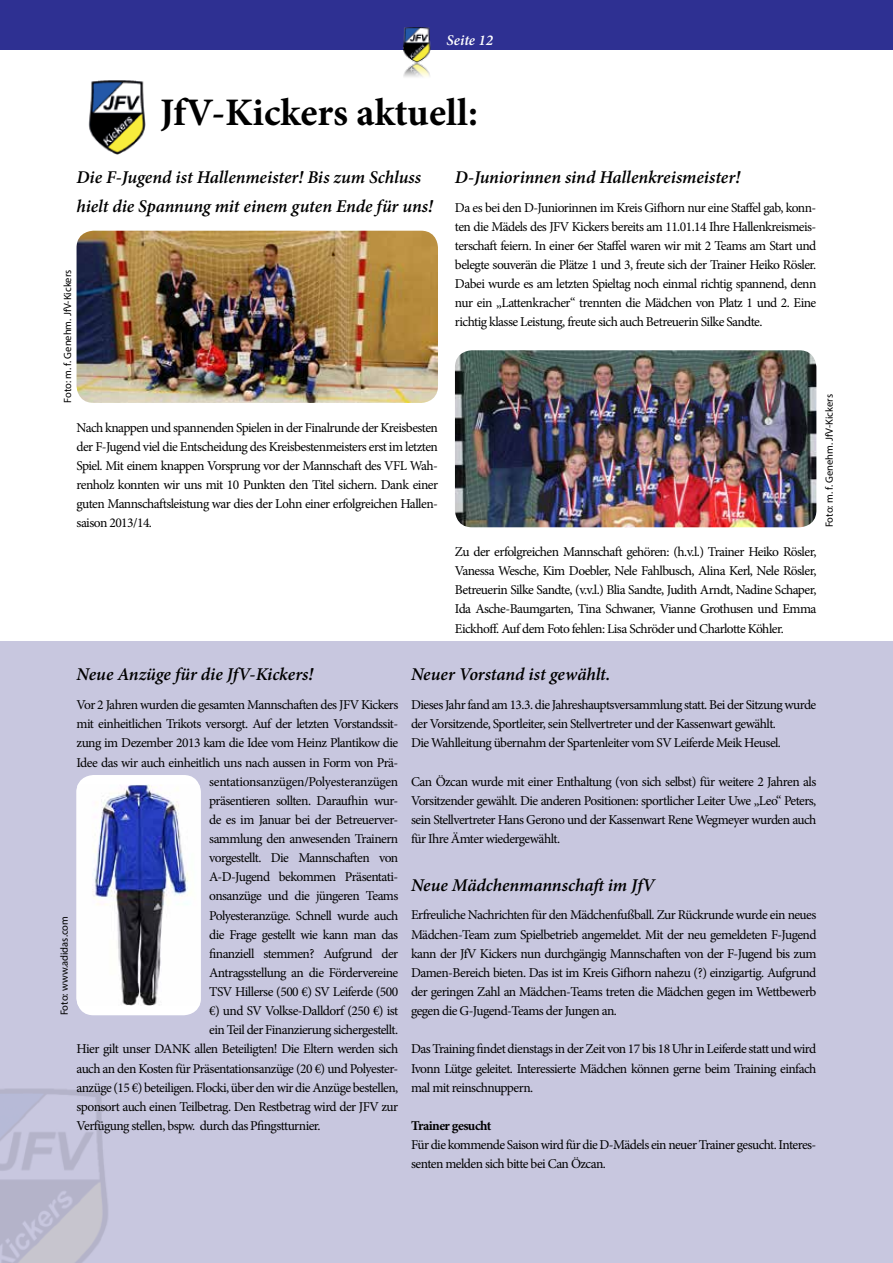
<style>
.page{position:relative;width:893px;height:1263px;background:#fff}
.page>*{position:absolute;margin:0;border:0;box-sizing:border-box;transform-origin:0 0}
.t1{font:700 39px "Minion Pro";color:#000}
.t2{font:italic 600 18px "Minion Pro";letter-spacing:-.005em;color:#000}
.t3{font:italic 600 15px "Minion Pro";color:#fff}
.t4{font:13.5px/19.2px "Minion Pro";letter-spacing:-.04em;color:#000;text-align:justify}
.t5{font:13.5px "Minion Pro";letter-spacing:-.02em;color:#000}
.t6{font:700 13.5px "Minion Pro";letter-spacing:-.04em;color:#000}
.t7{font:10.5px "Myriad Pro";color:#000}
.s1{font-weight:600;font-style:italic;font-size:18px}
</style>
<div class="page">
<div style="left:0;top:641px;width:893px;height:622px;background:#c8c7df"></div>
<img style="left:0;top:1089px;width:108px;height:174px">
<div style="left:0;top:0;width:893px;height:49px;background:#2e3092"></div>
<img style="left:402px;top:27px;width:30px;height:50px">
<img style="left:77px;top:231px;width:361px;height:172px">
<img style="left:455px;top:350px;width:361px;height:177px">
<img style="left:88px;top:80px;width:58px;height:74px">
<div style="left:77px;top:775px;width:124px;height:240px;background:#fff;border-radius:17px"></div>
<img style="left:77px;top:784px;width:124px;height:222px">
<p class="t3" style="left:447px;top:30px;width:48px">Seite 12</p>
<h1 class="t1" style="left:160px;top:85px;width:319px">JfV-Kickers aktuell:</h1>
<h2 class="t2" style="left:455px;top:164px;width:287px">D-Juniorinnen sind Hallenkreismeister!</h2>
<h2 class="t2" style="left:77px;top:164px;width:346px">Die F-Jugend ist Hallenmeister! Bis zum Schluss</h2>
<p class="t4" style="left:455px;top:198px;width:363px;text-indent:-378px"><span class="s1">hielt die Spannung mit einem guten Ende für uns!</span> Da es bei den D-Juniorinnen im Kreis Gifhorn nur eine Staffel gab, konn&shy;ten die Mädels des JFV Kickers bereits am 11.01.14 Ihre Hallenkreismeis&shy;terschaft feiern. In einer 6er Staffel waren wir mit 2 Teams am Start und belegte souverän die Plätze 1 und 3, freute sich der Trainer Heiko Rösler.<br>Dabei wurde es am letzten Spieltag noch einmal richtig spannend, denn nur ein „Lattenkracher“ trennten die Mädchen von Platz 1 und 2. Eine richtig klasse Leistung, freute sich auch Betreuerin Silke Sandte.</p>
<p class="t7" style="left:61px;top:403px;width:135px;rotate:-90deg">Foto: m. f. Genehm. JfV-Kickers</p>
<p class="t4" style="left:77px;top:418px;width:363px">Nach knappen und spannenden Spielen in der Finalrunde der Kreisbesten der F-Jugend viel die Entscheidung des Kreisbestenmeisters erst im letzten Spiel. Mit einem knappen Vorsprung vor der Mannschaft des VFL Wah&shy;renholz konnten wir uns mit 10 Punkten den Titel sichern. Dank einer guten Mannschaftsleistung war dies der Lohn einer erfolgreichen Hallen&shy;saison 2013/14.</p>
<p class="t7" style="left:58px;top:1015px;width:101px;rotate:-90deg">Foto: www.adidas.com</p>
<h2 class="t2" style="left:77px;top:662px;width:238px">Neue Anzüge für die JfV-Kickers!</h2>
<p class="t4" style="left:77px;top:695px;width:323px">Vor 2 Jahren wurden die gesamten Mannschaften des JFV Kickers</p>
<p class="t4" style="left:77px;top:714px;width:323px">mit einheitlichen Trikots versorgt. Auf der letzten Vorstandssit-</p>
<p class="t4" style="left:77px;top:733px;width:323px">zung im Dezember 2013 kam die Idee vom Heinz Plantikow die</p>
<p class="t4" style="left:77px;top:753px;width:323px">Idee das wir auch einheitlich uns nach aussen in Form von Prä-</p>
<p class="t5" style="left:209px;top:772px;width:191px">sentationsanzügen/Polyesteranzügen</p>
<p class="t4" style="left:209px;top:791px;width:191px">präsentieren sollten. Daraufhin wur-</p>
<p class="t4" style="left:209px;top:810px;width:191px">de es im Januar bei der Betreuerver-</p>
<p class="t4" style="left:209px;top:829px;width:191px">sammlung den anwesenden Trainern</p>
<p class="t4" style="left:209px;top:848px;width:191px">vorgestellt. Die Mannschaften von</p>
<p class="t4" style="left:209px;top:867px;width:191px">A-D-Jugend bekommen Präsentati-</p>
<p class="t4" style="left:209px;top:886px;width:191px">onsanzüge und die jüngeren Teams</p>
<p class="t4" style="left:209px;top:906px;width:191px">Polyesteranzüge. Schnell wurde auch</p>
<p class="t4" style="left:209px;top:925px;width:191px">die Frage gestellt wie kann man das</p>
<p class="t4" style="left:209px;top:944px;width:191px">finanziell stemmen? Aufgrund der</p>
<p class="t4" style="left:209px;top:963px;width:191px">Antragsstellung an die Fördervereine</p>
<p class="t4" style="left:209px;top:982px;width:191px">TSV Hillerse (500 €) SV Leiferde (500</p>
<p class="t4" style="left:209px;top:1001px;width:191px">€) und SV Volkse-Dalldorf (250 €) ist</p>
<p class="t4" style="left:209px;top:1020px;width:191px">ein Teil der Finanzierung sichergestellt.</p>
<p class="t4" style="left:77px;top:1040px;width:323px">Hier gilt unser DANK allen Beteiligten! Die Eltern werden sich</p>
<p class="t4" style="left:77px;top:1059px;width:323px">auch an den Kosten für Präsentationsanzüge (20 €) und Polyester-</p>
<p class="t4" style="left:77px;top:1078px;width:323px">anzüge (15 €) beteiligen. Flocki, über den wir die Anzüge bestellen,</p>
<p class="t4" style="left:77px;top:1097px;width:323px">sponsort auch einen Teilbetrag. Den Restbetrag wird der JFV zur</p>
<p class="t4" style="left:77px;top:1116px;width:246px">Verfügung stellen, bspw. durch das Pfingstturnier.</p>
<p class="t4" style="left:455px;top:542px;width:363px">Zu der erfolgreichen Mannschaft gehören: (h.v.l.) Trainer Heiko Rösler, Vanessa Wesche, Kim Doebler, Nele Fahlbusch, Alina Kerl, Nele Rösler, Betreuerin Silke Sandte, (v.v.l.) Blia Sandte, Judith Arndt, Nadine Schaper, Ida Asche-Baumgarten, Tina Schwaner, Vianne Grothusen und Emma Eickhoff. Auf dem Foto fehlen: Lisa Schröder und Charlotte Köhler.</p>
<h2 class="t2" style="left:411px;top:662px;width:201px">Neuer Vorstand ist gewählt.</h2>
<p class="t4" style="left:411px;top:695px;width:407px;text-align:left">Dieses Jahr fand am 13.3. die Jahreshauptsversammlung statt. Bei der Sitzung wurde der Vorsitzende, Sportleiter, sein Stellvertreter und der Kassenwart gewählt.<br>Die Wahlleitung übernahm der Spartenleiter vom SV Leiferde Meik Heusel.</p>
<p class="t4" style="left:411px;top:772px;width:407px">Can Özcan wurde mit einer Enthaltung (von sich selbst) für weitere 2 Jahren als Vorsitzender gewählt. Die anderen Positionen: sportlicher Leiter Uwe „Leo“ Peters, sein Stellvertreter Hans Gerono und der Kassenwart Rene Wegmeyer wurden auch für Ihre Ämter wiedergewählt.</p>
<h2 class="t2" style="left:411px;top:872px;width:245px">Neue Mädchenmannschaft im JfV</h2>
<p class="t4" style="left:411px;top:906px;width:407px">Erfreuliche Nachrichten für den Mädchenfußball. Zur Rückrunde wurde ein neues Mädchen-Team zum Spielbetrieb angemeldet. Mit der neu gemeldeten F-Jugend kann der JfV Kickers nun durchgängig Mannschaften von der F-Jugend bis zum Damen-Bereich bieten. Das ist im Kreis Gifhorn nahezu (?) einzigartig. Aufgrund der geringen Zahl an Mädchen-Teams treten die Mädchen gegen im Wettbewerb gegen die G-Jugend-Teams der Jungen an.</p>
<p class="t4" style="left:411px;top:1039px;width:407px">Das Training findet dienstags in der Zeit von 17 bis 18 Uhr in Leiferde statt und wird Ivonn Lütge geleitet. Interessierte Mädchen können gerne beim Training einfach mal mit reinschnuppern.</p>
<p class="t6" style="left:411px;top:1116px;width:82px">Trainer gesucht</p>
<p class="t4" style="left:411px;top:1135px;width:407px">Für die kommende Saison wird für die D-Mädels ein neuer Trainer gesucht. Interes&shy;senten melden sich bitte bei Can Özcan.</p>
<p class="t7" style="left:823px;top:527px;width:135px;rotate:-90deg">Foto: m. f. Genehm. JfV-Kickers</p>
</div>
